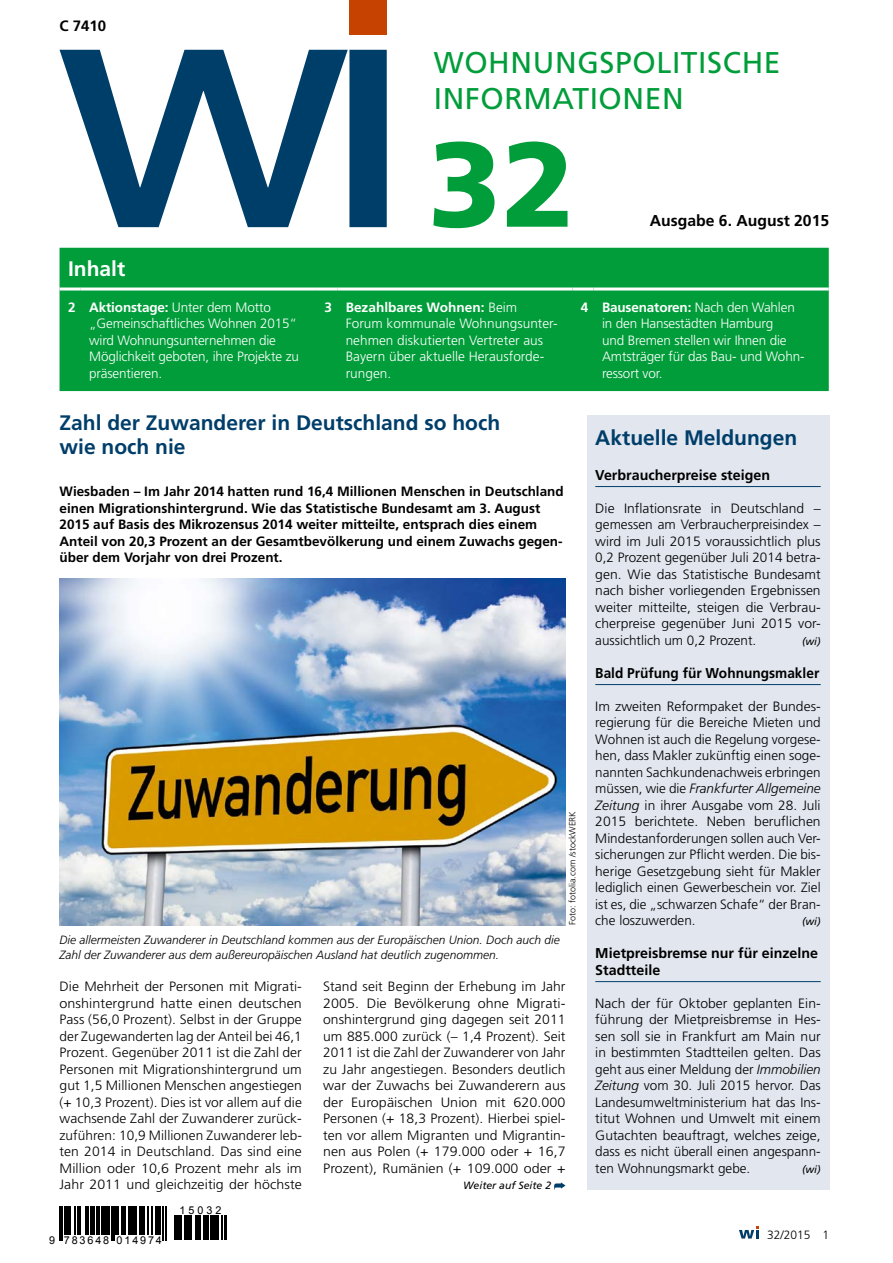
<style>
.page{position:relative;width:893px;height:1263px;background:#fff}
.page>*{position:absolute;margin:0;border:0;box-sizing:border-box;transform-origin:0 0}
.t1{font:900 120px "Frutiger";color:#009d3a}
.t2{font:30px/36px "Frutiger";letter-spacing:.02em;color:#009d3a}
.t3{font:700 21px/24px "Frutiger";color:#003e6a}
.t4{font:700 21px "Frutiger";color:#fff}
.t5{font:700 15.75px "Frutiger";color:#000}
.t6{font:700 15px "Frutiger";color:#000}
.t7{font:700 14.25px/16.5px "Frutiger";color:#000}
.t8{font:700 14.25px "Frutiger";color:#000;scale:.96 1}
.t9{font:300 13.5px/16.5px "Frutiger";color:#000;text-align:justify}
.t10{font:300 13.5px/16.5px "Frutiger";letter-spacing:-.01em;color:#fff}
.t11{font:700 13.5px/16.5px "Frutiger";color:#000}
.t12{font:italic 300 12px/15px "Frutiger";color:#000}
.t13{font:300 12px "Frutiger";color:#000}
.t14{font:10.8px "Arial";letter-spacing:.17em;color:#000}
.t15{font:italic 10.5px "Frutiger";color:#000}
.t16{font:300 9px "Frutiger";color:#000}
.s1{font-weight:700}
.s2{font-style:italic}
</style>
<div class="page">
<div style="left:60px;top:248px;width:769px;height:143px;background:#009d3a"></div>
<hr style="left:60px;top:287px;width:21px;height:3px;background:#fff">
<hr style="left:81px;top:287px;width:235px;height:3px;background:#fff">
<hr style="left:316px;top:287px;width:21px;height:3px;background:#fff">
<hr style="left:337px;top:287px;width:235px;height:3px;background:#fff">
<hr style="left:572px;top:287px;width:22px;height:3px;background:#fff">
<hr style="left:594px;top:287px;width:235px;height:3px;background:#fff">
<svg style="left:554px;top:1182px;width:12px;height:7px"></svg>
<div style="left:587px;top:415px;width:242px;height:774px;background:#e1e6ef"></div>
<hr style="left:595px;top:486px;width:226px;height:1px;background:#003e6a">
<hr style="left:595px;top:684px;width:226px;height:1px;background:#003e6a">
<hr style="left:595px;top:981px;width:226px;height:1px;background:#003e6a">
<img style="left:60px;top:579px;width:506px;height:346px">
<svg style="left:739px;top:1226px;width:20px;height:12px"></svg>
<hr style="left:60px;top:1206px;width:1px;height:34px;background:#000">
<hr style="left:62px;top:1206px;width:1px;height:34px;background:#000">
<hr style="left:64px;top:1206px;width:3px;height:28px;background:#000">
<hr style="left:68px;top:1206px;width:3px;height:28px;background:#000">
<svg style="left:74px;top:1206px;width:7px;height:28px"></svg>
<hr style="left:85px;top:1206px;width:2px;height:28px;background:#000">
<svg style="left:88px;top:1206px;width:1px;height:28px"></svg>
<hr style="left:90px;top:1206px;width:4px;height:28px;background:#000">
<hr style="left:97px;top:1206px;width:3px;height:28px;background:#000">
<svg style="left:101px;top:1206px;width:1px;height:28px"></svg>
<hr style="left:103px;top:1206px;width:3px;height:28px;background:#000">
<hr style="left:107px;top:1206px;width:3px;height:28px;background:#000">
<hr style="left:111px;top:1206px;width:1px;height:34px;background:#000">
<hr style="left:113px;top:1206px;width:2px;height:34px;background:#000">
<hr style="left:116px;top:1206px;width:3px;height:28px;background:#000">
<svg style="left:121px;top:1206px;width:1px;height:28px"></svg>
<hr style="left:124px;top:1206px;width:2px;height:28px;background:#000">
<hr style="left:128px;top:1206px;width:2px;height:28px;background:#000">
<hr style="left:131px;top:1206px;width:2px;height:28px;background:#000">
<hr style="left:134px;top:1206px;width:3px;height:28px;background:#000">
<hr style="left:139px;top:1206px;width:4px;height:28px;background:#000">
<svg style="left:144px;top:1206px;width:12px;height:28px"></svg>
<hr style="left:157px;top:1206px;width:4px;height:28px;background:#000">
<hr style="left:163px;top:1206px;width:1px;height:34px;background:#000">
<hr style="left:165px;top:1206px;width:1px;height:34px;background:#000">
<svg style="left:174px;top:1216px;width:1px;height:24px"></svg>
<hr style="left:176px;top:1216px;width:3px;height:24px;background:#000">
<hr style="left:180px;top:1216px;width:2px;height:24px;background:#000">
<hr style="left:184px;top:1216px;width:2px;height:24px;background:#000">
<svg style="left:188px;top:1216px;width:1px;height:24px"></svg>
<hr style="left:190px;top:1216px;width:2px;height:24px;background:#000">
<hr style="left:195px;top:1216px;width:2px;height:24px;background:#000">
<svg style="left:198px;top:1216px;width:3px;height:24px"></svg>
<hr style="left:203px;top:1216px;width:4px;height:24px;background:#000">
<svg style="left:208px;top:1216px;width:1px;height:24px"></svg>
<div style="left:210px;top:1216px;width:5px;height:24px;background:#000"></div>
<svg style="left:216px;top:1216px;width:6px;height:24px"></svg>
<hr style="left:225px;top:1216px;width:2px;height:24px;background:#000">
<svg style="left:60px;top:50px;width:327px;height:177px"></svg>
<div style="left:350px;top:0;width:37px;height:34px;background:#c54200"></div>
<p class="t6" style="left:60px;top:17px;width:48px">C 7410</p>
<h2 class="t2" style="left:434px;top:44px;width:348px">WOHNUNGSPOLITISCHE<br>INFORMATIONEN</h2>
<h1 class="t1" style="left:428px;top:112px;width:148px">32</h1>
<p class="t5" style="left:650px;top:211px;width:181px">Ausgabe 6. August 2015</p>
<h3 class="t4" style="left:68px;top:257px;width:59px">Inhalt</h3>
<p class="t10" style="left:89px;top:299px;width:211px;text-indent:-21px"><span class="s1">2 Aktionstage:</span> Unter dem Motto „Gemeinschaftliches Wohnen 2015“ wird Wohnungsunternehmen die<br>Möglichkeit geboten, ihre Projekte zu präsentieren.</p>
<p class="t10" style="left:346px;top:299px;width:213px;text-indent:-21px"><span class="s1">3 Bezahlbares Wohnen:</span> Beim<br>Forum kommunale Wohnungsunter&shy;nehmen diskutierten Vertreter aus<br>Bayern über aktuelle Herausforde&shy;rungen.</p>
<p class="t10" style="left:602px;top:299px;width:204px;text-indent:-21px"><span class="s1">4 Bausenatoren:</span> Nach den Wahlen in den Hansestädten Hamburg<br>und Bremen stellen wir Ihnen die<br>Amtsträger für das Bau- und Wohn&shy;ressort vor.</p>
<h3 class="t3" style="left:60px;top:411px;width:442px">Zahl der Zuwanderer in Deutschland so hoch wie noch nie</h3>
<p class="t11" style="left:60px;top:483px;width:506px">Wiesbaden – Im Jahr 2014 hatten rund 16,4 Millionen Menschen in Deutschland einen Migrationshintergrund. Wie das Statistische Bundesamt am 3. August 2015 auf Basis des Mikrozensus 2014 weiter mitteilte, entsprach dies einem Anteil von 20,3 Prozent an der Gesamtbevölkerung und einem Zuwachs gegen&shy;über dem Vorjahr von drei Prozent.</p>
<p class="t12" style="left:60px;top:932px;width:502px">Die allermeisten Zuwanderer in Deutschland kommen aus der Europäischen Union. Doch auch die<br>Zahl der Zuwanderer aus dem außereuropäischen Ausland hat deutlich zugenommen.</p>
<p class="t16" style="left:567px;top:925px;width:116px;rotate:-90deg">Foto: fotolia.com /stockWERK</p>
<p class="t9" style="left:60px;top:979px;width:244px">Die Mehrheit der Personen mit Migrati&shy;onshintergrund hatte einen deutschen Pass (56,0 Prozent). Selbst in der Gruppe der Zugewanderten lag der Anteil bei 46,1<br>Prozent. Gegenüber 2011 ist die Zahl der Personen mit Migrationshintergrund um gut 1,5 Millionen Menschen angestiegen (+ 10,3 Prozent). Dies ist vor allem auf die wachsende Zahl der Zuwanderer zurück&shy;zuführen: 10,9 Millionen Zuwanderer leb&shy;ten 2014 in Deutschland. Das sind eine Million oder 10,6 Prozent mehr als im Jahr 2011 und gleichzeitig der höchste</p>
<p class="t9" style="left:323px;top:979px;width:244px">Stand seit Beginn der Erhebung im Jahr 2005. Die Bevölkerung ohne Migrati&shy;onshintergrund ging dagegen seit 2011 um 885.000 zurück (– 1,4 Prozent). Seit 2011 ist die Zahl der Zuwanderer von Jahr zu Jahr angestiegen. Besonders deutlich war der Zuwachs bei Zuwanderern aus der Europäischen Union mit 620.000<br>Personen (+ 18,3 Prozent). Hierbei spiel&shy;ten vor allem Migranten und Migrantin&shy;nen aus Polen (+ 179.000 oder + 16,7<br>Prozent), Rumänien (+ 109.000 oder +</p>
<p class="t15" style="left:463px;top:1180px;width:89px">Weiter auf Seite 2</p>
<p class="t14" style="left:49px;top:1233px;width:114px">9 783648 014974</p>
<p class="t14" style="left:180px;top:1203px;width:43px">15032</p>
<h3 class="t3" style="left:595px;top:426px;width:203px">Aktuelle Meldungen</h3>
<p class="t7" style="left:595px;top:467px;width:176px">Verbraucherpreise steigen</p>
<p class="t9" style="left:595px;top:500px;width:227px">Die Inflationsrate in Deutschland – gemessen am Verbraucherpreisindex – wird im Juli 2015 voraussichtlich plus 0,2 Prozent gegenüber Juli 2014 betra&shy;gen. Wie das Statistische Bundesamt nach bisher vorliegenden Ergebnissen weiter mitteilte, steigen die Verbrau&shy;cherpreise gegenüber Juni 2015 vor&shy;aussichtlich um 0,2 Prozent.</p>
<p class="t15" style="left:802px;top:635px;width:20px">(wi)</p>
<p class="t8" style="left:595px;top:664px;width:235px">Bald Prüfung für Wohnungsmakler</p>
<p class="t9" style="left:595px;top:698px;width:227px">Im zweiten Reformpaket der Bundes&shy;regierung für die Bereiche Mieten und Wohnen ist auch die Regelung vorgese&shy;hen, dass Makler zukünftig einen soge&shy;nannten Sachkundenachweis erbringen müssen, wie die <span class="s2">Frankfurter Allgemeine Zeitung</span> in ihrer Ausgabe vom 28. Juli 2015 berichtete. Neben beruflichen Mindestanforderungen sollen auch Ver&shy;sicherungen zur Pflicht werden. Die bis&shy;herige Gesetzgebung sieht für Makler lediglich einen Gewerbeschein vor. Ziel ist es, die „schwarzen Schafe“ der Bran&shy;che loszuwerden.</p>
<p class="t15" style="left:802px;top:916px;width:20px">(wi)</p>
<p class="t7" style="left:595px;top:945px;width:224px">Mietpreisbremse nur für einzelne<br>Stadtteile</p>
<p class="t9" style="left:595px;top:995px;width:227px">Nach der für Oktober geplanten Ein&shy;führung der Mietpreisbremse in Hes&shy;sen soll sie in Frankfurt am Main nur in bestimmten Stadtteilen gelten. Das geht aus einer Meldung der <span class="s2">Immobilien Zeitung</span> vom 30. Juli 2015 hervor. Das Landesumweltministerium hat das Ins&shy;titut Wohnen und Umwelt mit einem Gutachten beauftragt, welches zeige, dass es nicht überall einen angespann&shy;ten Wohnungsmarkt gebe.</p>
<p class="t15" style="left:802px;top:1163px;width:20px">(wi)</p>
<p class="t13" style="left:767px;top:1227px;width:64px">32/2015 1</p>
</div>
